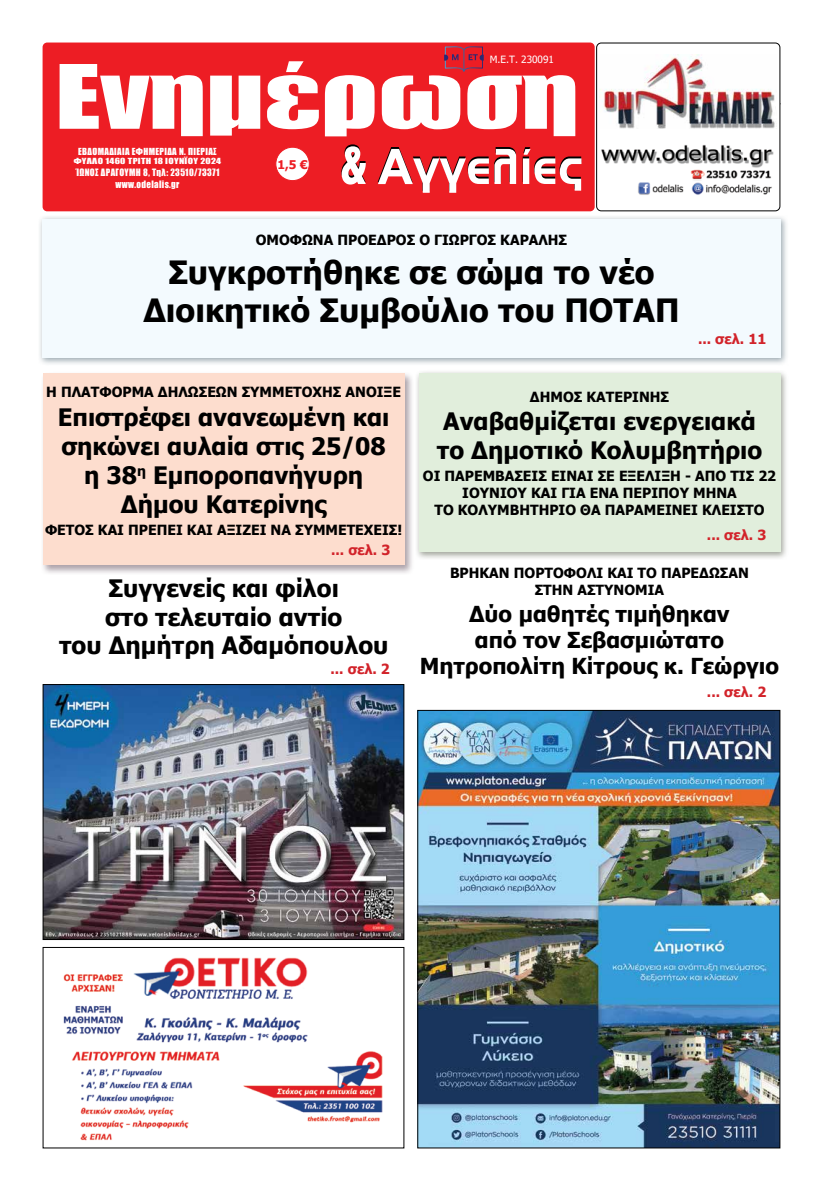
<style>
.page{position:relative;width:823px;height:1191px;background:#fff}
.page>*{position:absolute;margin:0;border:0;box-sizing:border-box;transform-origin:0 0}
.t1{font:700 32px/38.4px "Tahoma";color:#000;text-align:center}
.t2{font:700 24px/28.8px "Tahoma";color:#000;text-align:center}
.t3{font:700 22px/26.4px "Tahoma";color:#000;text-align:center}
.t4{font:700 14px/16.8px "Tahoma";color:#000;text-align:center}
.t5{font:700 14px "Tahoma";color:#d2232a}
.t6{font:700 12px "Tahoma";color:#ed1d24}
.t7{font:10px "Tahoma";color:#fff}
.t8{font:9.3px/11.7px "Impact";letter-spacing:.04em;color:#fff;text-align:center;scale:.96 1}
.t9{font:7.7px "Impact";letter-spacing:.03em;color:#fff;scale:1.27 1}
</style>
<div class="page">
<div style="left:43px;top:43px;width:551px;height:168px;background:#ed1d24;border-radius:5px"></div>
<svg style="left:341px;top:144px;width:240px;height:49px"></svg>
<img style="left:597px;top:142px;width:177px;height:55px">
<div style="left:595px;top:42px;width:185px;height:169px;border:1px solid #000;border-radius:5px"></div>
<img style="left:599px;top:55px;width:176px;height:74px">
<div style="left:414px;top:369px;width:374px;height:191px;background:#7e8476;opacity:.75"></div>
<div style="left:418px;top:373px;width:362px;height:179px;background:#e1eedc"></div>
<div style="left:38px;top:215px;width:750px;height:151px;background:#7b8d97;opacity:.75"></div>
<div style="left:42px;top:219px;width:738px;height:139px;background:#f3fafe"></div>
<div style="left:41px;top:371px;width:373px;height:204px;background:#92838d;opacity:.75"></div>
<div style="left:43px;top:373px;width:361px;height:192px;background:#fdddce"></div>
<div style="left:276px;top:147px;width:33px;height:34px;background:#fff;border-radius:50%"></div>
<div style="left:275px;top:147px;width:34px;height:34px;border:1px solid #ed1d24;border-radius:50%"></div>
<svg style="left:60px;top:46px;width:515px;height:90px"></svg>
<img style="left:63px;top:957px;width:320px;height:184px">
<div style="left:43px;top:947px;width:361px;height:201px;border:1px solid #000"></div>
<img style="left:419px;top:712px;width:359px;height:434px">
<div style="left:417px;top:710px;width:363px;height:438px;border:1px solid #000"></div>
<img style="left:45px;top:686px;width:357px;height:252px">
<div style="left:43px;top:684px;width:361px;height:256px;border:1px solid #000"></div>
<p class="t8" style="left:78px;top:145px;width:146px">ΕΒΔΟΜΑΔΙΑΙΑ ΕΦΗΜΕΡΙΔΑ Ν. ΠΙΕΡΙΑΣ</p>
<p class="t9" style="left:74px;top:155px;width:117px">ΦΥΛΛΟ 1460 ΤΡΙΤΗ 18 ΙΟΥΝΪΟΥ 2024</p>
<p class="t8" style="left:75px;top:166px;width:152px">ΊΩΝΟΣ ΔΡΑΓΟYΜΗ 8, Tηλ: 23510/73371 www.odelalis.gr</p>
<p class="t6" style="left:277px;top:156px;width:32px">1,5 €</p>
<p class="t7" style="left:489px;top:52px;width:66px">Μ.Ε.Τ. 230091</p>
<p class="t4" style="left:255px;top:232px;width:313px">ΟΜΟΦΩΝΑ ΠΡΟΕΔΡΟΣ Ο ΓΙΩΡΓΟΣ ΚΑΡΑΛΗΣ</p>
<h1 class="t1" style="left:143px;top:254px;width:537px">Συγκροτήθηκε σε σώμα το νέο<br>Διοικητικό Συμβούλιο του ΠΟΤΑΠ</h1>
<p class="t5" style="left:697px;top:329px;width:70px">... σελ. 11</p>
<p class="t4" style="left:46px;top:384px;width:356px">Η ΠΛΑΤΦΟΡΜΑ ΔΗΛΩΣΕΩΝ ΣΥΜΜΕΤΟΧΗΣ ΑΝΟΙΞΕ</p>
<h2 class="t2" style="left:58px;top:404px;width:333px">Επιστρέφει ανανεωμένη και σηκώνει αυλαία στις 25/08 η 38<sup>η</sup> Εμποροπανήγυρη<br>Δήμου Κατερίνης</h2>
<p class="t4" style="left:45px;top:522px;width:358px">ΦΕΤΟΣ ΚΑΙ ΠΡΕΠΕΙ ΚΑΙ ΑΞΙΖΕΙ ΝΑ ΣΥΜΜΕΤΕΧΕΙΣ!</p>
<p class="t5" style="left:331px;top:540px;width:61px">... σελ. 3</p>
<p class="t4" style="left:529px;top:389px;width:141px">ΔΗΜΟΣ ΚΑΤΕΡΙΝΗΣ</p>
<h2 class="t2" style="left:436px;top:408px;width:326px;text-align:left">Αναβαθμίζεται ενεργειακά το Δημοτικό Κολυμβητήριο</h2>
<p class="t4" style="left:422px;top:468px;width:354px">ΟΙ ΠΑΡΕΜΒΑΣΕΙΣ ΕΙΝΑΙ ΣΕ ΕΞΕΛΙΞΗ - ΑΠΟ ΤΙΣ 22<br>ΙΟΥΝΙΟΥ ΚΑΙ ΓΙΑ ΕΝΑ ΠΕΡΙΠΟΥ ΜΗΝΑ<br>ΤΟ ΚΟΛΥΜΒΗΤΗΡΙΟ ΘΑ ΠΑΡΑΜΕΙΝΕΙ ΚΛΕΙΣΤΟ</p>
<p class="t5" style="left:706px;top:524px;width:61px">... σελ. 3</p>
<h2 class="t2" style="left:59px;top:574px;width:330px">Συγγενείς και φίλοι<br>στο τελευταίο αντίο<br>του Δημήτρη Αδαμόπουλου</h2>
<p class="t4" style="left:450px;top:565px;width:300px">ΒΡΗΚΑΝ ΠΟΡΤΟΦΟΛΙ ΚΑΙ ΤΟ ΠΑΡΕΔΩΣΑΝ<br>ΣΤΗΝ ΑΣΤΥΝΟΜΙΑ</p>
<h3 class="t3" style="left:419px;top:601px;width:361px">Δύο μαθητές τιμήθηκαν<br>από τον Σεβασμιώτατο<br>Μητροπολίτη Κίτρους κ. Γεώργιο</h3>
<p class="t5" style="left:330px;top:659px;width:61px">... σελ. 2</p>
<p class="t5" style="left:706px;top:682px;width:61px">... σελ. 2</p>
</div>
